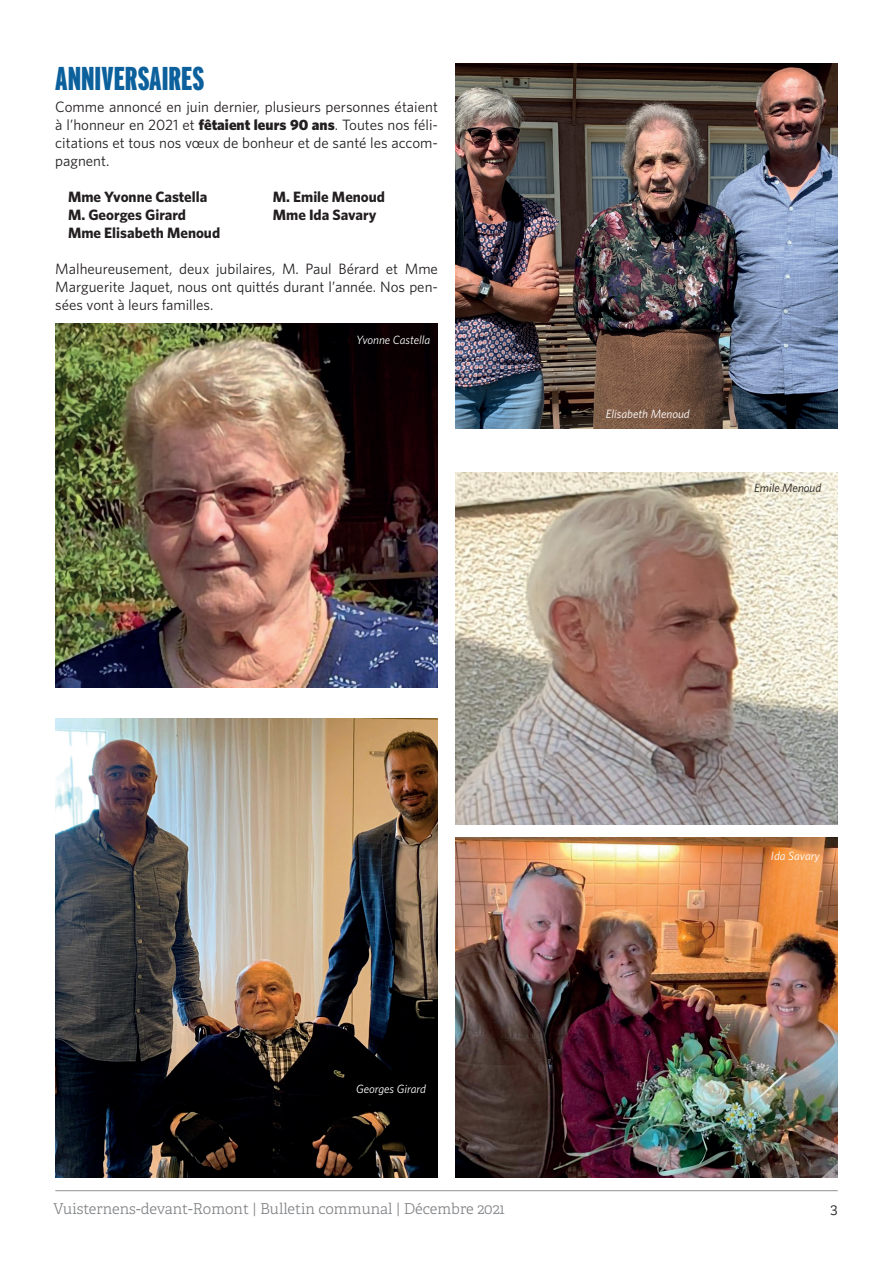
<style>
.page{position:relative;width:893px;height:1263px;background:#fff}
.page>*{position:absolute;margin:0;border:0;box-sizing:border-box;transform-origin:0 0}
.A_title{font:900 33px "Interstate Compressed";color:#0c619d}
.A_text_just_grid_no{font:15px/18px "Whitney";color:#231f20;text-align:justify}
.A_text_just_grid_no-2{font:700 15px "Whitney";color:#231f20}
.t1{font:300 15px "Adelle Basic";color:#808285}
.t2{font:300 15px "Adelle Basic";color:#231f20}
.A_text_just_grid_no-3{font:italic 12px "Whitney";color:#fff}
.A_text_just_grid_no-4{font:italic 12px "Whitney";color:#231f20}
.s1{font-weight:900}
</style>
<div class="page">
<hr style="left:55px;top:1190px;width:783px;height:1px;background:#231f20">
<img style="left:55px;top:719px;width:383px;height:459px">
<img style="left:55px;top:324px;width:383px;height:363px">
<img style="left:455px;top:64px;width:383px;height:364px">
<img style="left:455px;top:472px;width:383px;height:353px">
<img style="left:455px;top:837px;width:383px;height:341px">
<p class="A_title" style="left:55px;top:60px;width:150px">ANNIVERSAIRES</p>
<p class="A_text_just_grid_no" style="left:55px;top:98px;width:384px">Comme annoncé en juin dernier, plusieurs personnes étaient à l’honneur en 2021 et <span class="s1">fêtaient leurs 90 ans</span>. Toutes nos féli&shy;citations et tous nos vœux de bonheur et de santé les accom&shy;pagnent.</p>
<p class="A_text_just_grid_no-2" style="left:68px;top:187px;width:141px">Mme Yvonne Castella</p>
<p class="A_text_just_grid_no-2" style="left:273px;top:187px;width:114px">M. Emile Menoud</p>
<p class="A_text_just_grid_no-2" style="left:68px;top:205px;width:120px">M. Georges Girard</p>
<p class="A_text_just_grid_no-2" style="left:273px;top:205px;width:105px">Mme Ida Savary</p>
<p class="A_text_just_grid_no-2" style="left:68px;top:223px;width:154px">Mme Elisabeth Menoud</p>
<p class="A_text_just_grid_no" style="left:55px;top:260px;width:384px">Malheureusement, deux jubilaires, M. Paul Bérard et Mme Marguerite Jaquet, nous ont quittés durant l’année. Nos pen&shy;sées vont à leurs familles.</p>
<p class="A_text_just_grid_no-3" style="left:356px;top:331px;width:76px">Yvonne Castella</p>
<p class="A_text_just_grid_no-3" style="left:356px;top:1080px;width:71px">Georges Girard</p>
<p class="A_text_just_grid_no-3" style="left:606px;top:406px;width:85px">Elisabeth Menoud</p>
<p class="A_text_just_grid_no-4" style="left:754px;top:480px;width:69px">Emile Menoud</p>
<p class="A_text_just_grid_no-3" style="left:771px;top:848px;width:51px">Ida Savary</p>
<p class="t1" style="left:54px;top:1200px;width:453px">Vuisternens-devant-Romont | Bulletin communal | Décembre 2021</p>
<p class="t2" style="left:830px;top:1200px;width:9px">3</p>
</div>
